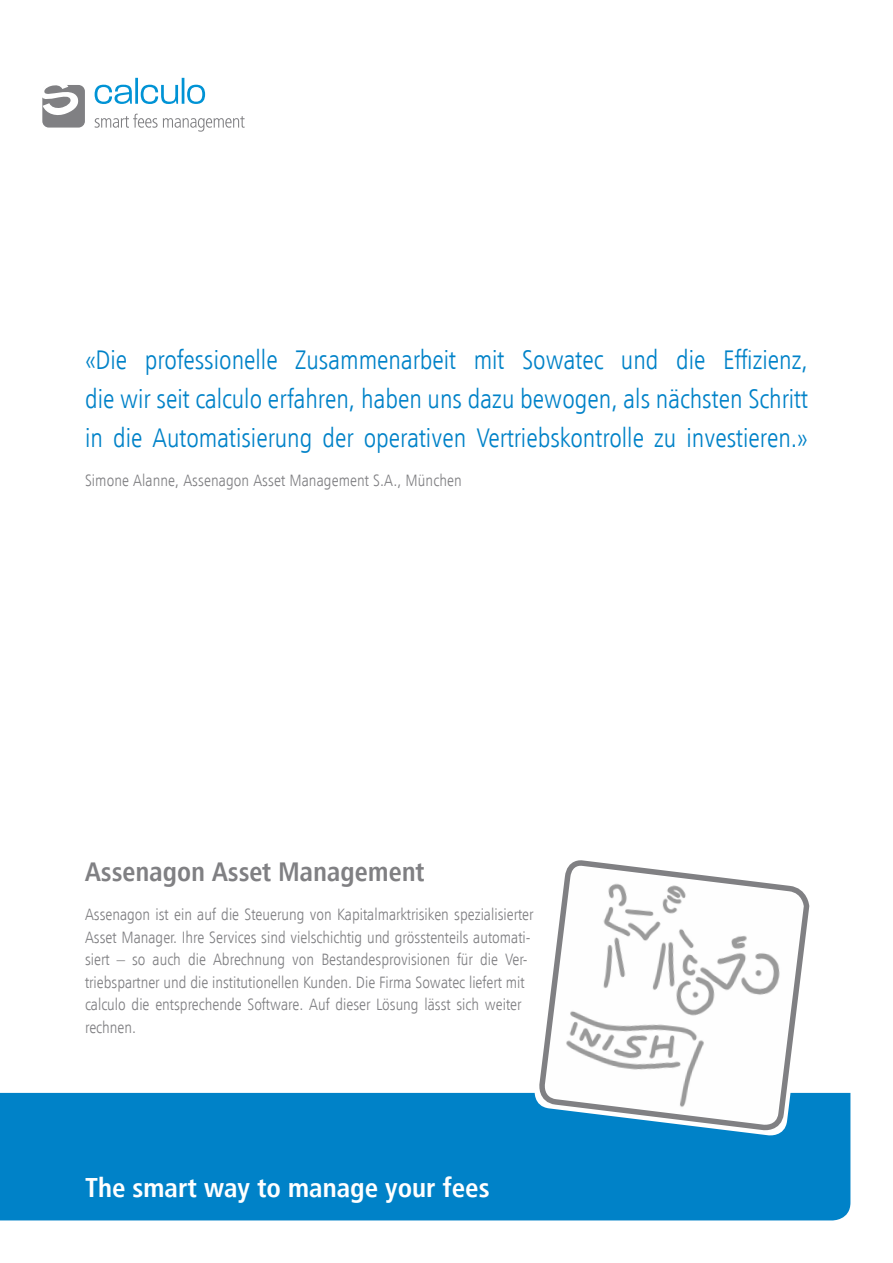
<style>
.page{position:relative;width:893px;height:1263px;background:#fff}
.page>*{position:absolute;margin:0;border:0;box-sizing:border-box;transform-origin:0 0}
._02_Lead{font:27px/39px "Humanist 777 TL Light Cn B";color:#0082c8;text-align:justify}
._02_Lead-2{font:700 condensed 27px "Frutiger";color:#fff}
.t1{font:27px "Humanist 777 TL Bold Cn B";color:#808083}
._02_Lead-3{font:16.5px/22.5px "Humanist 777 TL Light Cn B";color:#808083}
</style>
<div class="page">
<div style="left:0;top:1093px;width:850px;height:127px;background:#0082c8"></div>
<svg style="left:536px;top:860px;width:277px;height:314px"></svg>
<svg style="left:95px;top:78px;width:110px;height:26px"></svg>
<svg style="left:95px;top:114px;width:150px;height:18px"></svg>
<div style="left:42px;top:85px;width:43px;height:43px;background:#808083;border-radius:6px"></div>
<svg style="left:42px;top:85px;width:37px;height:32px"></svg>
<p class="_02_Lead" style="left:85px;top:339px;width:724px">«Die professionelle Zusammenarbeit mit Sowatec und die Effizienz, die wir seit calculo erfahren, haben uns dazu bewogen, als nächsten Schritt in die Automatisierung der operativen Vertriebskontrolle zu investieren.»</p>
<p class="_02_Lead-3" style="left:85px;top:468px;width:378px">Simone Alanne, Assenagon Asset Management S.A., München</p>
<p class="t1" style="left:85px;top:854px;width:341px">Assenagon Asset Management</p>
<p class="_02_Lead-3" style="left:85px;top:903px;width:450px">Assenagon ist ein auf die Steuerung von Kapitalmarktrisiken spezialisierter Asset Manager. Ihre Services sind vielschichtig und grösstenteils automati&shy;siert – so auch die Abrechnung von Bestandesprovisionen für die Ver&shy;triebspartner und die institutionellen Kunden. Die Firma Sowatec liefert mit calculo die entsprechende Software. Auf dieser Lösung lässt sich weiter rechnen.</p>
<p class="_02_Lead-2" style="left:85px;top:1172px;width:406px">The smart way to manage your fees</p>
</div>
